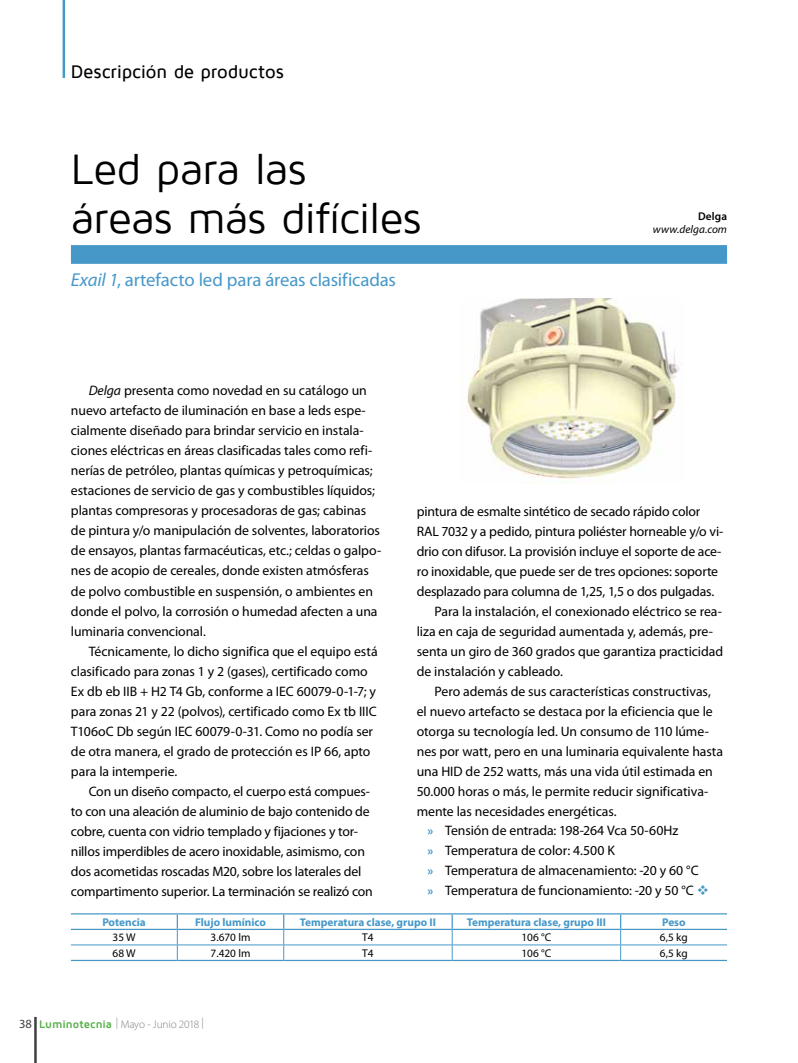
<style>
.page{position:relative;width:798px;height:1063px;background:#fff}
.page>*{position:absolute;margin:0;border:0;box-sizing:border-box;transform-origin:0 0}
.t1{font:43.75px/48.8px "Maven Pro";letter-spacing:-.02em;color:#000}
.t2{font:18.75px "Myriad Pro";letter-spacing:-.01em;color:#4698c9}
.t3{font:500 18.75px "Maven Pro";letter-spacing:-.01em;color:#000}
.t4{font:13.75px/20px "Myriad Pro";letter-spacing:-.005em;color:#000}
.t5{font:12.5px "Myriad Pro";color:#414042}
.t6{font:700 11.25px "Myriad Pro";color:#4698c9}
.t7{font:11.25px "Myriad Pro";color:#000}
.t8{font:300 11.25px "Myriad Pro";letter-spacing:-.015em;color:#808285}
.t9{font:italic 11.25px "Myriad Pro";letter-spacing:.005em;color:#000}
.t10{font:600 11.25px "Myriad Pro";letter-spacing:.01em;color:#000}
.s1{font-style:italic}
.s2{font-weight:700;font-size:12.5px;color:#4698c9}
.s3{color:#4698c9}
.s4{font-family:"Maven Pro";font-weight:700;color:#55b047}
</style>
<div class="page">
<hr style="left:34px;top:1017px;width:3px;height:46px;background:#414042">
<hr style="left:63px;top:0;width:2px;height:78px;background:#4698c9">
<div style="left:71px;top:245px;width:655px;height:19px;background:#4698c9"></div>
<hr style="left:71px;top:913px;width:106px;height:2px;background:#4698c9">
<hr style="left:177px;top:913px;width:106px;height:2px;background:#4698c9">
<hr style="left:283px;top:913px;width:169px;height:2px;background:#4698c9">
<hr style="left:452px;top:913px;width:168px;height:2px;background:#4698c9">
<hr style="left:620px;top:913px;width:106px;height:2px;background:#4698c9">
<hr style="left:71px;top:929px;width:106px;height:1px;background:#4698c9">
<hr style="left:177px;top:929px;width:106px;height:1px;background:#4698c9">
<hr style="left:283px;top:929px;width:169px;height:1px;background:#4698c9">
<hr style="left:452px;top:929px;width:168px;height:1px;background:#4698c9">
<hr style="left:620px;top:929px;width:106px;height:1px;background:#4698c9">
<hr style="left:71px;top:945px;width:106px;height:1px;background:#4698c9">
<hr style="left:177px;top:945px;width:106px;height:1px;background:#4698c9">
<svg style="left:177px;top:915px;width:1px;height:45px"></svg>
<hr style="left:283px;top:945px;width:169px;height:1px;background:#4698c9">
<svg style="left:283px;top:915px;width:1px;height:45px"></svg>
<hr style="left:452px;top:945px;width:168px;height:1px;background:#4698c9">
<svg style="left:451px;top:915px;width:1px;height:45px"></svg>
<hr style="left:620px;top:945px;width:106px;height:1px;background:#4698c9">
<svg style="left:619px;top:915px;width:2px;height:45px"></svg>
<hr style="left:71px;top:960px;width:106px;height:1px;background:#4698c9">
<hr style="left:177px;top:960px;width:106px;height:1px;background:#4698c9">
<hr style="left:283px;top:960px;width:169px;height:1px;background:#4698c9">
<hr style="left:452px;top:960px;width:168px;height:1px;background:#4698c9">
<hr style="left:620px;top:960px;width:106px;height:1px;background:#4698c9">
<img style="left:459px;top:298px;width:221px;height:185px">
<h2 class="t3" style="left:71px;top:62px;width:214px">Descripción de productos</h2>
<h1 class="t1" style="left:71px;top:145px;width:352px">Led para las<br>áreas más difíciles</h1>
<h2 class="t2" style="left:71px;top:269px;width:326px"><span class="s1">Exail 1</span>, artefacto led para áreas clasificadas</h2>
<p class="t10" style="left:697px;top:210px;width:30px">Delga</p>
<p class="t9" style="left:652px;top:223px;width:76px">www.delga.com</p>
<p class="t4" style="left:71px;top:381px;width:312px;text-indent:18px"><span class="s1">Delga</span> presenta como novedad en su catálogo un nuevo artefacto de iluminación en base a leds espe&shy;cialmente diseñado para brindar servicio en instala&shy;ciones eléctricas en áreas clasificadas tales como refi&shy;nerías de petróleo, plantas químicas y petroquímicas; estaciones de servicio de gas y combustibles líquidos; plantas compresoras y procesadoras de gas; cabinas de pintura y/o manipulación de solventes, laboratorios de ensayos, plantas farmacéuticas, etc.; celdas o galpo&shy;nes de acopio de cereales, donde existen atmósferas de polvo combustible en suspensión, o ambientes en donde el polvo, la corrosión o humedad afecten a una luminaria convencional.</p>
<p class="t4" style="left:71px;top:641px;width:308px;text-indent:18px">Técnicamente, lo dicho significa que el equipo está clasificado para zonas 1 y 2 (gases), certificado como Ex db eb IIB + H2 T4 Gb, conforme a IEC 60079-0-1-7; y para zonas 21 y 22 (polvos), certificado como Ex tb IIIC T106oC Db según IEC 60079-0-31. Como no podía ser de otra manera, el grado de protección es IP 66, apto para la intemperie.</p>
<p class="t4" style="left:71px;top:781px;width:303px;text-indent:18px">Con un diseño compacto, el cuerpo está compues&shy;to con una aleación de aluminio de bajo contenido de cobre, cuenta con vidrio templado y fijaciones y tor&shy;nillos imperdibles de acero inoxidable, asimismo, con dos acometidas roscadas M20, sobre los laterales del compartimento superior. La terminación se realizó con</p>
<p class="t4" style="left:416px;top:501px;width:285px">pintura de esmalte sintético de secado rápido color</p>
<p class="t4" style="left:416px;top:521px;width:308px">RAL 7032 y a pedido, pintura poliéster horneable y/o vi-</p>
<p class="t4" style="left:416px;top:541px;width:306px">drio con difusor. La provisión incluye el soporte de ace-</p>
<p class="t4" style="left:416px;top:561px;width:303px">ro inoxidable, que puede ser de tres opciones: soporte</p>
<p class="t4" style="left:416px;top:581px;width:299px">desplazado para columna de 1,25, 1,5 o dos pulgadas.</p>
<p class="t4" style="left:434px;top:601px;width:289px">Para la instalación, el conexionado eléctrico se rea-</p>
<p class="t4" style="left:416px;top:621px;width:298px">liza en caja de seguridad aumentada y, además, pre-</p>
<p class="t4" style="left:416px;top:641px;width:308px">senta un giro de 360 grados que garantiza practicidad</p>
<p class="t4" style="left:416px;top:661px;width:148px">de instalación y cableado.</p>
<p class="t4" style="left:434px;top:681px;width:278px">Pero además de sus características constructivas,</p>
<p class="t4" style="left:416px;top:701px;width:297px">el nuevo artefacto se destaca por la eficiencia que le</p>
<p class="t4" style="left:416px;top:721px;width:293px">otorga su tecnología led. Un consumo de 110 lúme-</p>
<p class="t4" style="left:416px;top:741px;width:308px">nes por watt, pero en una luminaria equivalente hasta</p>
<p class="t4" style="left:416px;top:761px;width:297px">una HID de 252 watts, más una vida útil estimada en</p>
<p class="t4" style="left:416px;top:781px;width:293px">50.000 horas o más, le permite reducir significativa-</p>
<p class="t4" style="left:416px;top:801px;width:201px">mente las necesidades energéticas.</p>
<p class="t4" style="left:427px;top:821px;width:252px"><span class="s2">»</span> Tensión de entrada: 198-264 Vca 50-60Hz</p>
<p class="t4" style="left:427px;top:841px;width:189px"><span class="s2">»</span> Temperatura de color: 4.500 K</p>
<p class="t4" style="left:427px;top:861px;width:273px"><span class="s2">»</span> Temperatura de almacenamiento: -20 y 60 °C</p>
<p class="t4" style="left:427px;top:881px;width:283px"><span class="s2">»</span> Temperatura de funcionamiento: -20 y 50 °C <span class="s3">❖</span></p>
<p class="t6" style="left:102px;top:916px;width:45px">Potencia</p>
<p class="t6" style="left:195px;top:916px;width:72px">Flujo lumínico</p>
<p class="t6" style="left:300px;top:916px;width:137px">Temperatura clase, grupo II</p>
<p class="t6" style="left:466px;top:916px;width:141px">Temperatura clase, grupo III</p>
<p class="t6" style="left:661px;top:916px;width:25px">Peso</p>
<p class="t7" style="left:112px;top:931px;width:25px">35 W</p>
<p class="t7" style="left:210px;top:931px;width:41px">3.670 lm</p>
<p class="t7" style="left:362px;top:931px;width:13px">T4</p>
<p class="t7" style="left:521px;top:931px;width:31px">106 °C</p>
<p class="t7" style="left:659px;top:931px;width:29px">6,5 kg</p>
<p class="t7" style="left:112px;top:947px;width:25px">68 W</p>
<p class="t7" style="left:210px;top:947px;width:41px">7.420 lm</p>
<p class="t7" style="left:362px;top:947px;width:13px">T4</p>
<p class="t7" style="left:521px;top:947px;width:31px">106 °C</p>
<p class="t7" style="left:659px;top:947px;width:29px">6,5 kg</p>
<p class="t5" style="left:19px;top:1017px;width:14px">38</p>
<p class="t8" style="left:201px;top:1016px;width:4px">|</p>
<p class="t8" style="left:39px;top:1018px;width:162px"><span class="s4">Luminotecnia</span> | Mayo - Junio 2018</p>
</div>
